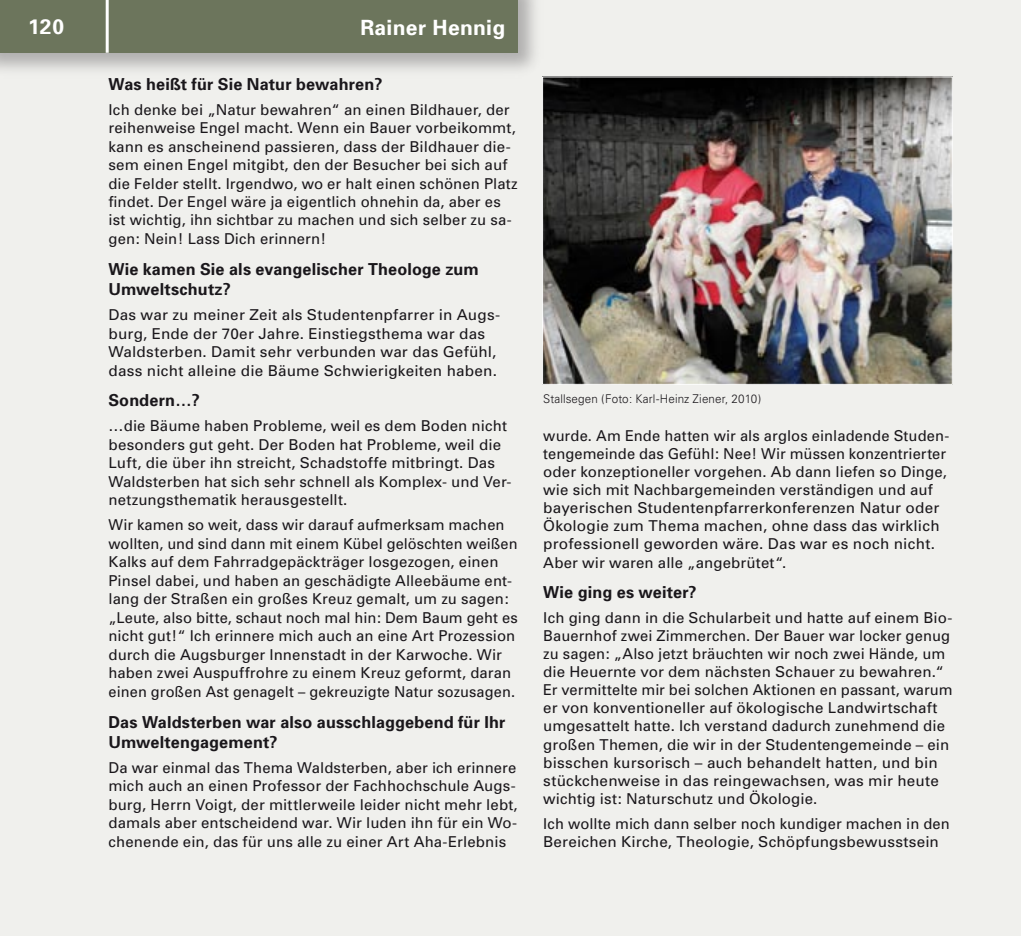
<style>
.page{position:relative;width:1021px;height:936px;background:#fff}
.page>*{position:absolute;margin:0;border:0;box-sizing:border-box;transform-origin:0 0}
.t1{font:700 21px "Univers";letter-spacing:.015em;color:#fff}
.Interviewfrage{font:700 16.5px/20.2px "Univers";letter-spacing:.01em;color:#1a171b}
.Fließtext{font:15px/18.5px "Univers";letter-spacing:.01em;color:#1a171b}
.Bildlegende{font:300 12px "Univers";letter-spacing:.01em;color:#1a171b}
</style>
<div class="page">
<div style="left:0;top:0;width:1020px;height:935px;background:#f0f0ed"></div>
<div style="left:0;top:0;width:543px;height:79px;background:#1a171b;opacity:.3"></div>
<div style="left:0;top:0;width:518px;height:53px;background:#6c755c"></div>
<hr style="left:106px;top:0;width:3px;height:53px;background:#fff">
<hr style="left:1020px;top:0;width:1px;height:935px;background:#f0f0ed">
<img style="left:544px;top:79px;width:406px;height:304px">
<div style="left:542px;top:77px;width:410px;height:308px;border:1px solid #fff"></div>
<h1 class="t1" style="left:28px;top:14px;width:38px">120</h1>
<h1 class="t1" style="left:360px;top:15px;width:146px">Rainer Hennig</h1>
<p class="Interviewfrage" style="left:108px;top:74px;width:275px">Was heißt für Sie Natur bewahren?</p>
<p class="Fließtext" style="left:108px;top:100px;width:411px">Ich denke bei „Natur bewahren“ an einen Bildhauer, der reihenweise Engel macht. Wenn ein Bauer vorbeikommt, kann es anscheinend passieren, dass der Bildhauer die&shy;sem einen Engel mitgibt, den der Besucher bei sich auf die Felder stellt. Irgendwo, wo er halt einen schönen Platz findet. Der Engel wäre ja eigentlich ohnehin da, aber es ist wichtig, ihn sichtbar zu machen und sich selber zu sa&shy;gen: Nein! Lass Dich erinnern!</p>
<p class="Interviewfrage" style="left:108px;top:259px;width:372px">Wie kamen Sie als evangelischer Theologe zum<br>Umweltschutz?</p>
<p class="Fließtext" style="left:108px;top:306px;width:393px">Das war zu meiner Zeit als Studentenpfarrer in Augs&shy;burg, Ende der 70er Jahre. Einstiegsthema war das Waldsterben. Damit sehr verbunden war das Gefühl, dass nicht alleine die Bäume Schwierigkeiten haben.</p>
<p class="Interviewfrage" style="left:108px;top:390px;width:93px">Sondern…?</p>
<p class="Fließtext" style="left:108px;top:417px;width:404px">…die Bäume haben Probleme, weil es dem Boden nicht besonders gut geht. Der Boden hat Probleme, weil die Luft, die über ihn streicht, Schadstoffe mitbringt. Das Waldsterben hat sich sehr schnell als Komplex- und Ver&shy;netzungsthematik herausgestellt.</p>
<p class="Fließtext" style="left:108px;top:515px;width:411px">Wir kamen so weit, dass wir darauf aufmerksam machen wollten, und sind dann mit einem Kübel gelöschten weißen Kalks auf dem Fahrradgepäckträger losgezogen, einen Pinsel dabei, und haben an geschädigte Alleebäume ent&shy;lang der Straßen ein großes Kreuz gemalt, um zu sagen: „Leute, also bitte, schaut noch mal hin: Dem Baum geht es nicht gut!“ Ich erinnere mich auch an eine Art Prozession durch die Augsburger Innenstadt in der Karwoche. Wir haben zwei Auspuffrohre zu einem Kreuz geformt, daran einen großen Ast genagelt – gekreuzigte Natur sozusagen.</p>
<p class="Interviewfrage" style="left:108px;top:711px;width:398px">Das Waldsterben war also ausschlaggebend für Ihr<br>Umweltengagement?</p>
<p class="Fließtext" style="left:108px;top:758px;width:411px">Da war einmal das Thema Waldsterben, aber ich erinnere mich auch an einen Professor der Fachhochschule Augs&shy;burg, Herrn Voigt, der mittlerweile leider nicht mehr lebt, damals aber entscheidend war. Wir luden ihn für ein Wo&shy;chenende ein, das für uns alle zu einer Art Aha-Erlebnis</p>
<p class="Bildlegende" style="left:543px;top:391px;width:220px">Stallsegen (Foto: Karl-Heinz Ziener, 2010)</p>
<p class="Fließtext" style="left:543px;top:426px;width:406px">wurde. Am Ende hatten wir als arglos einladende Studen&shy;tengemeinde das Gefühl: Nee! Wir müssen konzentrier-ter oder konzeptioneller vorgehen. Ab dann liefen so Dinge, wie sich mit Nachbargemeinden verständigen und auf bayerischen Studentenpfarrerkonferenzen Natur oder Ökologie zum Thema machen, ohne dass das wirklich professionell geworden wäre. Das war es noch nicht.<br>Aber wir waren alle „angebrütet“.</p>
<p class="Interviewfrage" style="left:543px;top:582px;width:155px">Wie ging es weiter?</p>
<p class="Fließtext" style="left:543px;top:608px;width:411px">Ich ging dann in die Schularbeit und hatte auf einem Bio-Bauernhof zwei Zimmerchen. Der Bauer war locker genug zu sagen: „Also jetzt bräuchten wir noch zwei Hände, um die Heuernte vor dem nächsten Schauer zu bewahren.“ Er vermittelte mir bei solchen Aktionen en passant, warum er von konventioneller auf ökologische Landwirtschaft umgesattelt hatte. Ich verstand dadurch zunehmend die großen Themen, die wir in der Studentengemeinde – ein bisschen kursorisch – auch behandelt hatten, und bin stück-chenweise in das reingewachsen, was mir heute wichtig ist: Naturschutz und Ökologie.</p>
<p class="Fließtext" style="left:543px;top:814px;width:408px">Ich wollte mich dann selber noch kundiger machen in den<br>Bereichen Kirche, Theologie, Schöpfungsbewusstsein</p>
</div>
